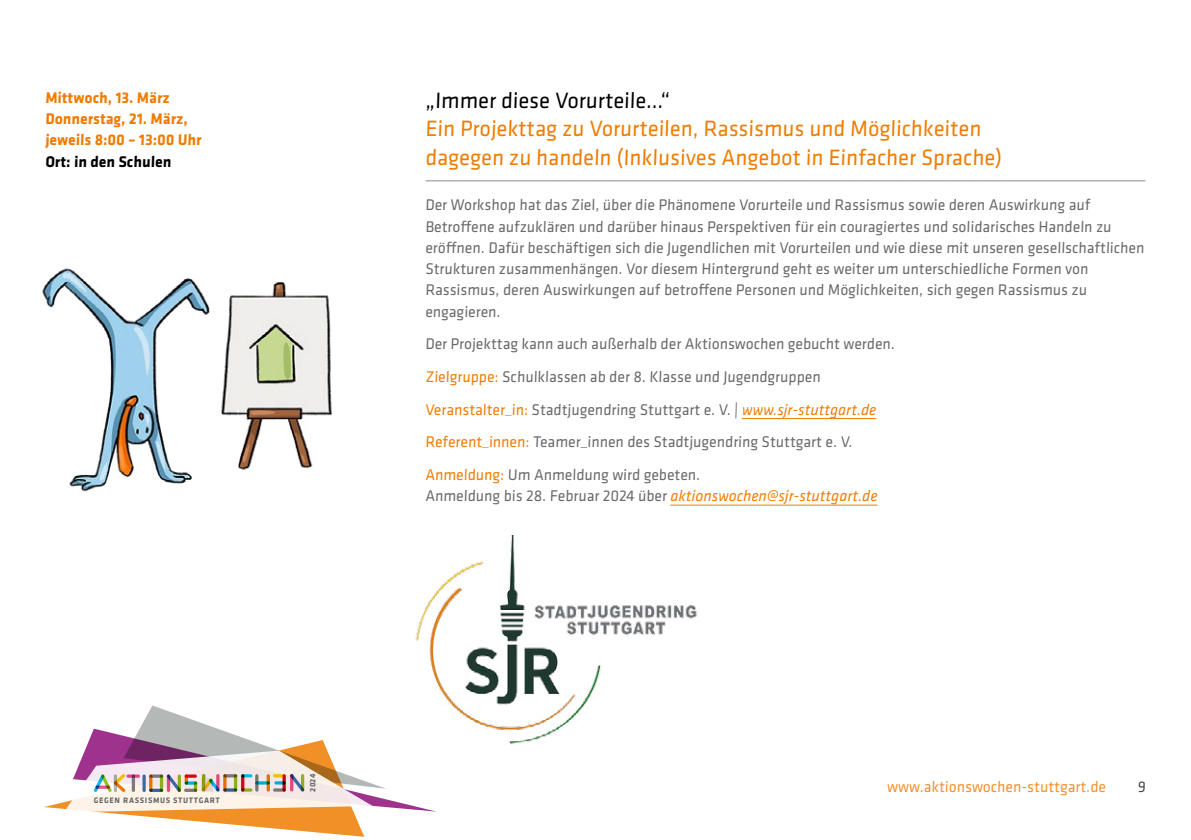
<style>
.page{position:relative;width:1191px;height:840px;background:#fff}
.page>*{position:absolute;margin:0;border:0;box-sizing:border-box;transform-origin:0 0}
.Absatzformat_Headlin{font:23px/28.4px "Klavika";color:#ef7c00;scale:.96 1}
.Absatzformat_Headlin-2{font:23px "Klavika";color:#000;scale:.96 1}
.Copy-grau{font:16px/21.2px "Klavika";letter-spacing:.01em;color:#6a6969;scale:.96 1}
.Copy-grau-2{font:700 16px/21.2px "Klavika";color:#ef7c00;scale:.96 1}
.t1{font:16px "Klavika";color:#f39131;scale:.96 1}
.t2{font:16px "Klavika";color:#494948;scale:.96 1}
.t3{font:700 8.2px "Klavika";color:#626662;scale:.96 1}
.s1{color:#000}
.s2{color:#ef7c00}
.s3{font-style:italic;color:#ef7c00}
</style>
<div class="page">
<svg style="left:44px;top:705px;width:334px;height:132px"></svg>
<svg style="left:64px;top:750px;width:308px;height:61px;background:#dfc8c3"></svg>
<hr style="left:742px;top:418px;width:134px;height:1px;background:#ef7c00">
<hr style="left:670px;top:504px;width:207px;height:1px;background:#ef7c00">
<hr style="left:426px;top:180px;width:718px;height:1px;background:#a7adaa">
<img style="left:415px;top:531px;width:283px;height:213px">
<img style="left:42px;top:268px;width:291px;height:224px">
<p class="Copy-grau-2" style="left:45px;top:87px;width:131px">Mittwoch, 13. März</p>
<p class="Copy-grau-2" style="left:45px;top:108px;width:150px">Donnerstag, 21. März,</p>
<p class="Copy-grau-2" style="left:45px;top:130px;width:165px">jeweils 8:00 – 13:00 Uhr<br><span class="s1">Ort: in den Schulen</span></p>
<p class="t3" style="left:94px;top:795px;width:133px">GEGEN RASSISMUS STUTTGART</p>
<p class="t3" style="left:308px;top:791px;width:20px;rotate:-90deg">2024</p>
<p class="Absatzformat_Headlin-2" style="left:425px;top:88px;width:257px">„Immer diese Vorurteile…“</p>
<p class="Absatzformat_Headlin" style="left:425px;top:115px;width:603px">Ein Projekttag zu Vorurteilen, Rassismus und Möglichkeiten dagegen zu handeln (Inklusives Angebot in Einfacher Sprache)</p>
<p class="Copy-grau" style="left:425px;top:194px;width:751px">Der Workshop hat das Ziel, über die Phänomene Vorurteile und Rassismus sowie deren Auswirkung auf Betroffene aufzuklären und darüber hinaus Perspektiven für ein couragiertes und solidarisches Handeln zu eröffnen. Dafür beschäftigen sich die Jugendlichen mit Vorurteilen und wie diese mit unseren gesellschaftlichen Strukturen zusammenhängen. Vor diesem Hintergrund geht es weiter um unterschiedliche Formen von Rassismus, deren Auswirkungen auf betroffene Personen und Möglichkeiten, sich gegen Rassismus zu engagieren.</p>
<p class="Copy-grau" style="left:425px;top:333px;width:491px">Der Projekttag kann auch außerhalb der Aktionswochen gebucht werden.</p>
<p class="Copy-grau" style="left:425px;top:366px;width:414px"><span class="s2">Zielgruppe:</span> Schulklassen ab der 8. Klasse und Jugendgruppen</p>
<p class="Copy-grau" style="left:425px;top:398px;width:472px"><span class="s2">Veranstalter_in:</span> Stadtjugendring Stuttgart e. V. | <span class="s3">www.sjr-stuttgart.de</span></p>
<p class="Copy-grau" style="left:425px;top:431px;width:447px"><span class="s2">Referent_innen:</span> Teamer_innen des Stadtjugendring Stuttgart e. V.</p>
<p class="Copy-grau" style="left:425px;top:464px;width:473px"><span class="s2">Anmeldung:</span> Um Anmeldung wird gebeten.<br>Anmeldung bis 28. Februar 2024 über <span class="s3">aktionswochen@sjr-stuttgart.de</span></p>
<p class="t1" style="left:887px;top:778px;width:230px">www.aktionswochen-stuttgart.de</p>
<p class="t2" style="left:1137px;top:778px;width:10px">9</p>
</div>
